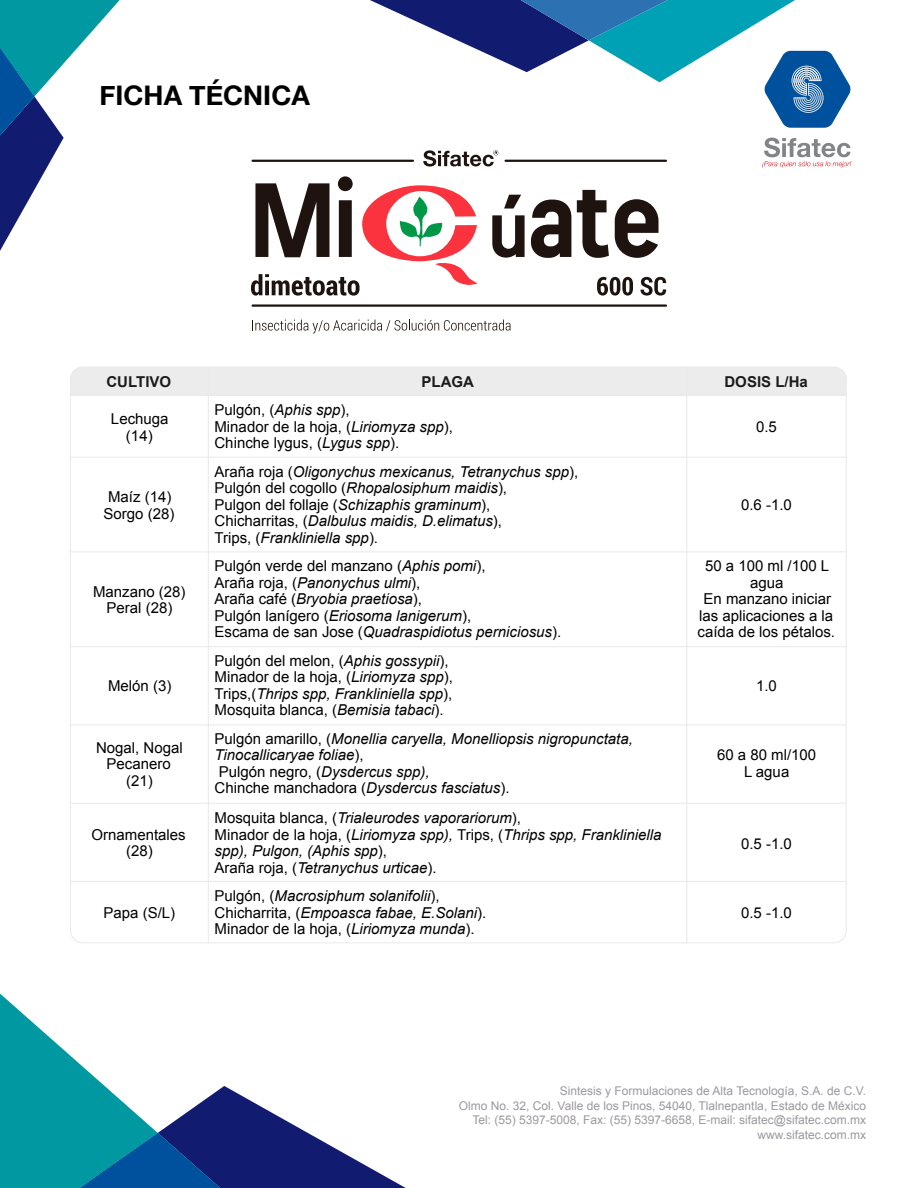
<style>
.page{position:relative;width:918px;height:1188px;background:#fff}
.page>*{position:absolute;margin:0;border:0;box-sizing:border-box;transform-origin:0 0}
.t1{font:700 27px "Helvetica Neue";color:#000}
.t2{font:italic 15px/16.5px "Arial";color:#000}
.t3{font:15px/16.5px "Arial";color:#000;text-align:center}
.t4{font:700 15px "Arial";color:#1b1b1a}
.t5{font:12px/14.4px "Arial";color:#9b989f;text-align:right}
.s1{font-style:italic}
.s2{font-style:normal}
</style>
<div class="page">
<svg style="left:0;top:993px;width:406px;height:195px"></svg>
<svg style="left:0;top:0;width:120px;height:251px"></svg>
<svg style="left:762px;top:138px;width:89px;height:30px"></svg>
<svg style="left:370px;top:0;width:481px;height:128px"></svg>
<svg style="left:597px;top:277px;width:36px;height:19px"></svg>
<svg style="left:640px;top:277px;width:26px;height:19px"></svg>
<svg style="left:492px;top:195px;width:33px;height:63px"></svg>
<svg style="left:531px;top:200px;width:40px;height:58px"></svg>
<svg style="left:577px;top:190px;width:32px;height:68px"></svg>
<svg style="left:615px;top:199px;width:44px;height:59px"></svg>
<svg style="left:252px;top:320px;width:259px;height:13px"></svg>
<hr style="left:252px;top:304px;width:415px;height:3px;background:#1e130e">
<svg style="left:251px;top:176px;width:227px;height:120px"></svg>
<hr style="left:252px;top:160px;width:162px;height:2px;background:#1e130e">
<hr style="left:505px;top:160px;width:162px;height:2px;background:#1e130e">
<svg style="left:423px;top:150px;width:75px;height:17px"></svg>
<div style="left:71px;top:367px;width:137px;height:28px;background:#ececec"></div>
<div style="left:208px;top:367px;width:479px;height:28px;background:#ececec"></div>
<div style="left:687px;top:367px;width:158px;height:28px;background:#ececec"></div>
<hr style="left:208px;top:367px;width:1px;height:576px;background:#e9e9e9">
<hr style="left:686px;top:367px;width:1px;height:576px;background:#e9e9e9">
<hr style="left:70px;top:395px;width:776px;height:1px;background:#e9e9e9">
<hr style="left:70px;top:457px;width:776px;height:1px;background:#e9e9e9">
<hr style="left:70px;top:552px;width:776px;height:1px;background:#e9e9e9">
<hr style="left:70px;top:646px;width:776px;height:1px;background:#e9e9e9">
<hr style="left:70px;top:725px;width:776px;height:1px;background:#e9e9e9">
<hr style="left:70px;top:803px;width:776px;height:1px;background:#e9e9e9">
<hr style="left:70px;top:881px;width:776px;height:1px;background:#e9e9e9">
<h1 class="t1" style="left:100px;top:74px;width:212px">FICHA TÉCNICA</h1>
<p class="t4" style="left:106px;top:371px;width:66px">CULTIVO</p>
<p class="t4" style="left:422px;top:371px;width:54px">PLAGA</p>
<p class="t4" style="left:724px;top:371px;width:85px">DOSIS L/Ha</p>
<p class="t3" style="left:111px;top:411px;width:59px">Lechuga (14)</p>
<p class="t3" style="left:214px;top:402px;width:240px;text-align:left">Pulgón, (<span class="s1">Aphis spp</span>),<br>Minador de la hoja, (<span class="s1">Liriomyza spp</span>),<br>Chinche lygus, (<span class="s1">Lygus spp</span>).</p>
<p class="t3" style="left:756px;top:418px;width:22px">0.5</p>
<p class="t3" style="left:104px;top:489px;width:72px">Maíz (14)<br>Sorgo (28)</p>
<p class="t3" style="left:93px;top:583px;width:94px">Manzano (28)<br>Peral (28)</p>
<p class="t3" style="left:108px;top:678px;width:65px">Melón (3)</p>
<p class="t2" style="left:215px;top:463px;width:365px"><span class="s2">Araña roja (</span>Oligonychus mexicanus, Tetranychus spp<span class="s2">), Pulgón del cogollo (</span>Rhopalosiphum maidis<span class="s2">),<br>Pulgon del follaje (</span>Schizaphis graminum<span class="s2">), Chicharritas, (</span>Dalbulus maidis, D.elimatus<span class="s2">),<br>Trips, (</span>Frankliniella spp<span class="s2">).</span></p>
<p class="t3" style="left:741px;top:496px;width:52px">0.6 -1.0</p>
<p class="t3" style="left:215px;top:558px;width:348px;text-align:left">Pulgón verde del manzano (<span class="s1">Aphis pomi</span>),<br>Araña roja, (<span class="s1">Panonychus ulmi</span>),<br>Araña café (<span class="s1">Bryobia praetiosa</span>),<br>Pulgón lanígero (<span class="s1">Eriosoma lanigerum</span>),<br>Escama de san Jose (<span class="s1">Quadraspidiotus perniciosus</span>).</p>
<p class="t3" style="left:698px;top:558px;width:139px">50 a 100 ml /100 L agua<br>En manzano iniciar las aplicaciones a la caída de los pétalos.</p>
<p class="t3" style="left:215px;top:652px;width:240px;text-align:left">Pulgón del melon, (<span class="s1">Aphis gossypii</span>), Minador de la hoja, (<span class="s1">Liriomyza spp</span>), Trips,(<span class="s1">Thrips spp, Frankliniella spp</span>), Mosquita blanca, (<span class="s1">Bemisia tabaci</span>).</p>
<p class="t3" style="left:756px;top:678px;width:22px">1.0</p>
<p class="t3" style="left:96px;top:739px;width:88px">Nogal, Nogal<br>Pecanero (21)</p>
<p class="t2" style="left:215px;top:730px;width:420px"><span class="s2">Pulgón amarillo, (</span>Monellia caryella, Monelliopsis nigropunctata, Tinocallicaryae foliae<span class="s2">),<br>Pulgón negro, (</span>Dysdercus spp),<br><span class="s2">Chinche manchadora (</span>Dysdercus fasciatus<span class="s2">).</span></p>
<p class="t3" style="left:92px;top:826px;width:96px">Ornamentales (28)</p>
<p class="t3" style="left:104px;top:904px;width:73px">Papa (S/L)</p>
<p class="t2" style="left:215px;top:810px;width:449px"><span class="s2">Mosquita blanca, (</span>Trialeurodes vaporariorum<span class="s2">),<br>Minador de la hoja, (</span>Liriomyza spp), <span class="s2">Trips, (</span>Thrips spp, Frankliniella spp), Pulgon, (Aphis spp<span class="s2">),<br>Araña roja, (</span>Tetranychus urticae<span class="s2">).</span></p>
<p class="t2" style="left:215px;top:888px;width:273px"><span class="s2">Pulgón, (</span>Macrosiphum solanifolii<span class="s2">),<br>Chicharrita, (</span>Empoasca fabae, E.Solani<span class="s2">).<br>Minador de la hoja, (</span>Liriomyza munda<span class="s2">).</span></p>
<p class="t3" style="left:717px;top:747px;width:101px">60 a 80 ml/100<br>L agua</p>
<p class="t3" style="left:741px;top:835px;width:52px">0.5 -1.0</p>
<p class="t3" style="left:741px;top:904px;width:52px">0.5 -1.0</p>
<p class="t5" style="left:459px;top:1084px;width:409px">Sintesis y Formulaciones de Alta Tecnología, S.A. de C.V.<br>Olmo No. 32, Col. Valle de los Pinos, 54040, Tlalnepantla, Estado de México Tel: (55) 5397-5008, Fax: (55) 5397-6658, E-mail: sifatec@sifatec.com.mx www.sifatec.com.mx</p>
</div>
